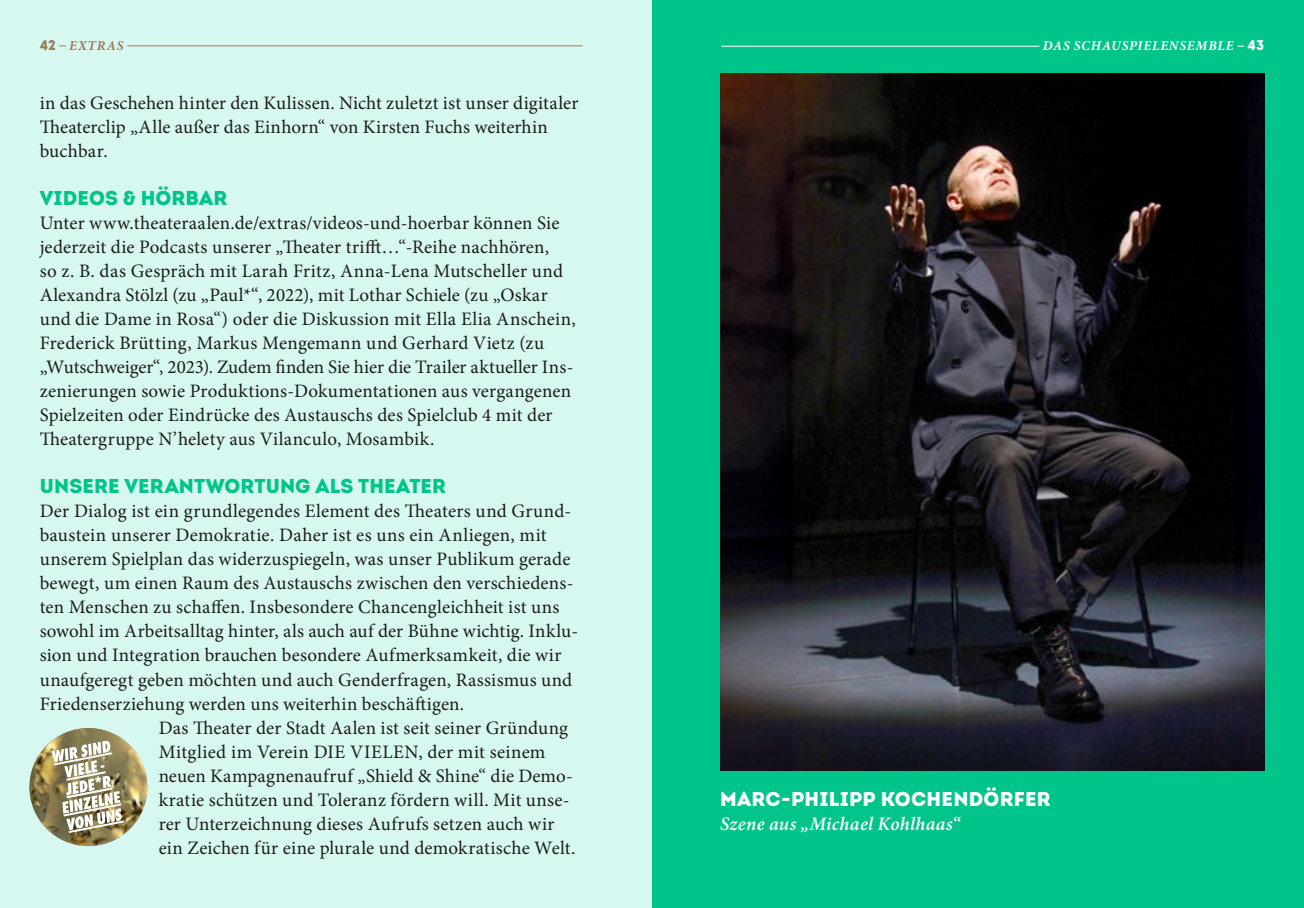
<style>
.page{position:relative;width:1304px;height:908px;background:#fff}
.page>*{position:absolute;margin:0;border:0;box-sizing:border-box;transform-origin:0 0}
.t1{font:900 20px "Intro";letter-spacing:.01em;color:#00c489}
.t2{font:900 20px "Intro";letter-spacing:.015em;color:#fff}
.t3{font:19px/24px "Minion Pro";letter-spacing:.01em;color:#1c1c1a}
.t4{font:italic 600 19px "Minion Pro";letter-spacing:.015em;color:#fff}
.t5{font:italic 700 13.6px "Minion Pro";letter-spacing:.06em;color:#fff}
.t6{font:italic 700 13.6px "Minion Pro";letter-spacing:.06em;color:#977e5c}
.s1{font-family:"Intro";font-weight:900;font-style:normal;font-size:14px}
</style>
<div class="page">
<div style="left:0;top:0;width:1304px;height:907px;background:#00c489"></div>
<div style="left:0;top:0;width:652px;height:907px;background:#d7f7f1"></div>
<img style="left:720px;top:74px;width:544px;height:696px">
<hr style="left:127px;top:45px;width:455px;height:1px;background:#977e5c">
<hr style="left:722px;top:46px;width:317px;height:1px;background:#fff">
<img style="left:29px;top:728px;width:119px;height:118px">
<p class="t6" style="left:40px;top:36px;width:85px"><span class="s1">42</span> EXTRAS</p>
<p class="t5" style="left:1043px;top:36px;width:223px">DAS SCHAUSPIELENSEMBLE <span class="s1">43</span></p>
<p class="t3" style="left:40px;top:91px;width:540px">in das Geschehen hinter den Kulissen. Nicht zuletzt ist unser digitaler<br>Theaterclip „Alle außer das Einhorn“ von Kirsten Fuchs weiterhin buchbar.</p>
<p class="t1" style="left:40px;top:185px;width:189px">VIDEOS &amp; HÖRBAR</p>
<p class="t3" style="left:40px;top:211px;width:538px">Unter www.theateraalen.de/extras/videos-und-hoerbar können Sie jederzeit die Podcasts unserer „Theater trifft…“-Reihe nachhören,<br>so z. B. das Gespräch mit Larah Fritz, Anna-Lena Mutscheller und Alexandra Stölzl (zu „Paul*“, 2022), mit Lothar Schiele (zu „Oskar und die Dame in Rosa“) oder die Diskussion mit Ella Elia Anschein, Frederick Brütting, Markus Mengemann und Gerhard Vietz (zu „Wutschweiger“, 2023). Zudem finden Sie hier die Trailer aktueller Ins&shy;zenierungen sowie Produktions-Dokumentationen aus vergangenen Spielzeiten oder Eindrücke des Austauschs des Spielclub 4 mit der Theatergruppe N’helety aus Vilanculo, Mosambik.</p>
<p class="t1" style="left:40px;top:473px;width:408px">UNSERE VERANTWORTUNG ALS THEATER</p>
<p class="t3" style="left:40px;top:499px;width:533px">Der Dialog ist ein grundlegendes Element des Theaters und Grund-</p>
<p class="t3" style="left:40px;top:523px;width:508px">baustein unserer Demokratie. Daher ist es uns ein Anliegen, mit</p>
<p class="t3" style="left:40px;top:547px;width:532px">unserem Spielplan das widerzuspiegeln, was unser Publikum gerade</p>
<p class="t3" style="left:40px;top:571px;width:535px">bewegt, um einen Raum des Austauschs zwischen den verschiedens-</p>
<p class="t3" style="left:40px;top:595px;width:521px">ten Menschen zu schaffen. Insbesondere Chancengleichheit ist uns</p>
<p class="t3" style="left:40px;top:619px;width:540px">sowohl im Arbeitsalltag hinter, als auch auf der Bühne wichtig. Inklu-</p>
<p class="t3" style="left:40px;top:643px;width:523px">sion und Integration brauchen besondere Aufmerksamkeit, die wir</p>
<p class="t3" style="left:40px;top:667px;width:534px">unaufgeregt geben möchten und auch Genderfragen, Rassismus und</p>
<p class="t3" style="left:40px;top:691px;width:426px">Friedenserziehung werden uns weiterhin beschäftigen.</p>
<p class="t3" style="left:159px;top:715px;width:411px">Das Theater der Stadt Aalen ist seit seiner Gründung</p>
<p class="t3" style="left:159px;top:739px;width:388px">Mitglied im Verein DIE VIELEN, der mit seinem</p>
<p class="t3" style="left:159px;top:763px;width:416px">neuen Kampagnenaufruf „Shield &amp; Shine“ die Demo-</p>
<p class="t3" style="left:159px;top:787px;width:412px">kratie schützen und Toleranz fördern will. Mit unse-</p>
<p class="t3" style="left:159px;top:811px;width:397px">rer Unterzeichnung dieses Aufrufs setzen auch wir</p>
<p class="t3" style="left:159px;top:835px;width:418px">ein Zeichen für eine plurale und demokratische Welt.</p>
<p class="t2" style="left:720px;top:785px;width:332px">MARC-PHILIPP KOCHENDÖRFER</p>
<p class="t4" style="left:720px;top:809px;width:242px">Szene aus „Michael Kohlhaas“</p>
</div>
